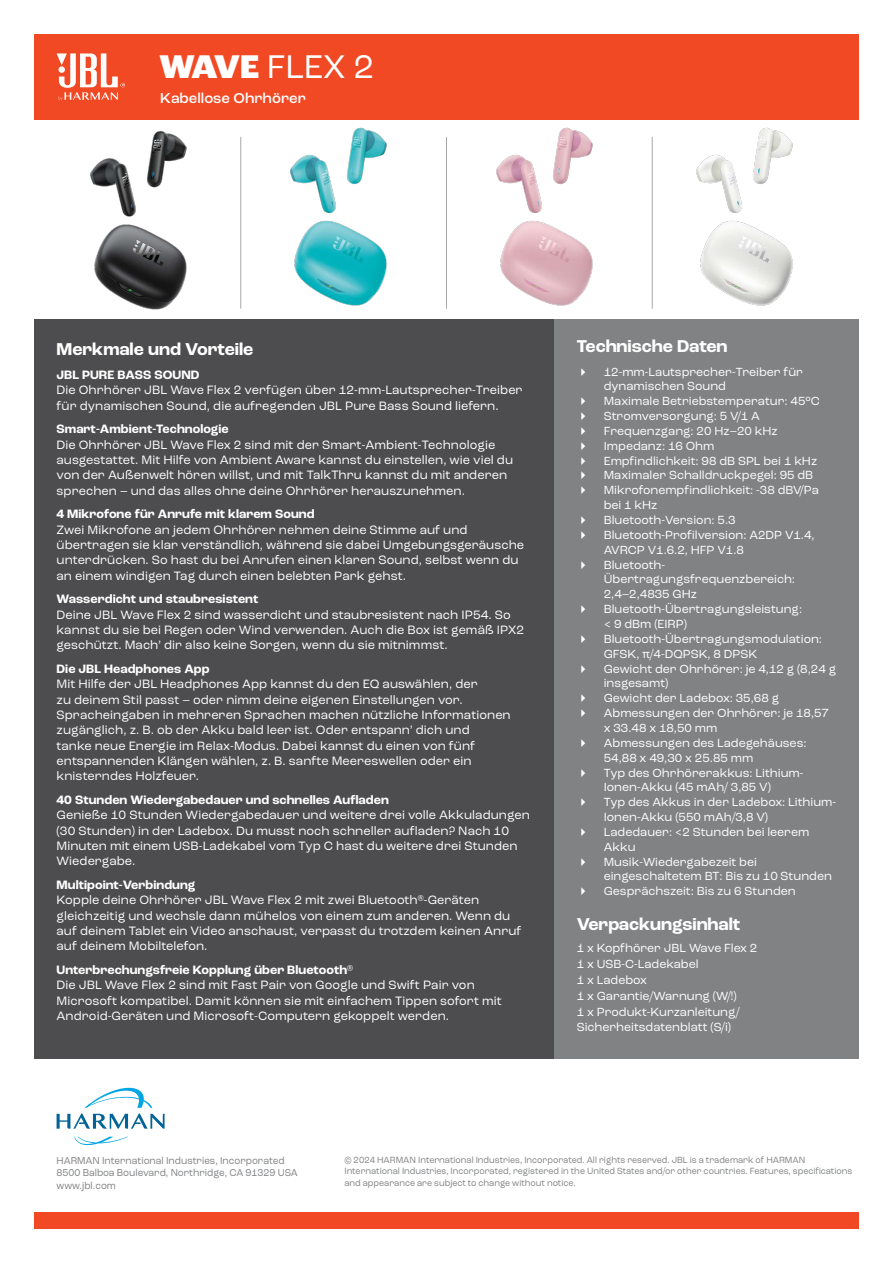
<style>
.page{position:relative;width:893px;height:1263px;background:#fff}
.page>*{position:absolute;margin:0;border:0;box-sizing:border-box;transform-origin:0 0}
.t1{font:34.5px "Roc Grotesk";color:#fff}
.t2{font:700 18px "Roc Grotesk";color:#fff}
.t3{font:500 15px "Roc Grotesk";color:#fff}
.t4{font:12.75px/15.3px "Roc Grotesk";letter-spacing:.005em;color:#fff}
.t5{font:700 12.75px "Roc Grotesk";letter-spacing:.005em;color:#fff}
.t6{font:12.3px/14.9px "Roc Grotesk";color:#fff}
.t7{font:10.5px/12.6px "Roc Grotesk";color:#808284;scale:.94 1}
.t8{font:9.45px/11.4px "Roc Grotesk";color:#808284;scale:.94 1}
.s1{font-weight:800}
.s2{font-weight:700}
</style>
<div class="page">
<img style="left:75px;top:119px;width:137px;height:191px">
<img style="left:275px;top:119px;width:137px;height:187px">
<img style="left:481px;top:119px;width:137px;height:187px">
<img style="left:681px;top:119px;width:137px;height:187px">
<div style="left:34px;top:1213px;width:825px;height:16px;background:#f04923"></div>
<div style="left:34px;top:319px;width:520px;height:740px;background:#4d4d4f"></div>
<div style="left:554px;top:319px;width:305px;height:740px;background:#808284"></div>
<svg style="left:74px;top:1137px;width:54px;height:8px"></svg>
<svg style="left:57px;top:1087px;width:108px;height:42px"></svg>
<div style="left:34px;top:34px;width:825px;height:85px;background:#f04923"></div>
<svg style="left:57px;top:53px;width:68px;height:48px"></svg>
<hr style="left:240px;top:137px;width:1px;height:172px;background:#a7a9ac">
<hr style="left:446px;top:137px;width:1px;height:172px;background:#a7a9ac">
<hr style="left:652px;top:137px;width:1px;height:172px;background:#a7a9ac">
<h1 class="t1" style="left:159px;top:50px;width:216px"><span class="s1">WAVE</span> FLEX 2</h1>
<p class="t3" style="left:160px;top:89px;width:147px">Kabellose Ohrhörer</p>
<h2 class="t2" style="left:57px;top:342px;width:198px">Merkmale und Vorteile</h2>
<p class="t5" style="left:57px;top:370px;width:145px">JBL PURE BASS SOUND</p>
<p class="t4" style="left:57px;top:383px;width:468px">Die Ohrhörer JBL Wave Flex 2 verfügen über 12-mm-Lautsprecher-Treiber für dynamischen Sound, die aufregenden JBL Pure Bass Sound liefern.</p>
<p class="t5" style="left:57px;top:424px;width:174px">Smart-Ambient-Technologie</p>
<p class="t4" style="left:57px;top:437px;width:458px">Die Ohrhörer JBL Wave Flex 2 sind mit der Smart-Ambient-Technologie ausgestattet. Mit Hilfe von Ambient Aware kannst du einstellen, wie viel du von der Außenwelt hören willst, und mit TalkThru kannst du mit anderen sprechen – und das alles ohne deine Ohrhörer herauszunehmen.</p>
<p class="t5" style="left:57px;top:509px;width:259px">4 Mikrofone für Anrufe mit klarem Sound</p>
<p class="t4" style="left:57px;top:522px;width:469px">Zwei Mikrofone an jedem Ohrhörer nehmen deine Stimme auf und übertragen sie klar verständlich, während sie dabei Umgebungsgeräusche unterdrücken. So hast du bei Anrufen einen klaren Sound, selbst wenn du an einem windigen Tag durch einen belebten Park gehst.</p>
<p class="t5" style="left:57px;top:594px;width:203px">Wasserdicht und staubresistent</p>
<p class="t4" style="left:57px;top:607px;width:469px">Deine JBL Wave Flex 2 sind wasserdicht und staubresistent nach IP54. So kannst du sie bei Regen oder Wind verwenden. Auch die Box ist gemäß IPX2 geschützt. Mach’ dir also keine Sorgen, wenn du sie mitnimmst.</p>
<p class="t5" style="left:57px;top:664px;width:155px">Die JBL Headphones App</p>
<p class="t4" style="left:57px;top:677px;width:456px">Mit Hilfe der JBL Headphones App kannst du den EQ auswählen, der<br>zu deinem Stil passt – oder nimm deine eigenen Einstellungen vor.<br>Spracheingaben in mehreren Sprachen machen nützliche Informationen zugänglich, z. B. ob der Akku bald leer ist. Oder entspann’ dich und<br>tanke neue Energie im Relax-Modus. Dabei kannst du einen von fünf entspannenden Klängen wählen, z. B. sanfte Meereswellen oder ein knisterndes Holzfeuer.</p>
<p class="t5" style="left:57px;top:795px;width:334px">40 Stunden Wiedergabedauer und schnelles Aufladen</p>
<p class="t4" style="left:57px;top:808px;width:475px">Genieße 10 Stunden Wiedergabedauer und weitere drei volle Akkuladungen (30 Stunden) in der Ladebox. Du musst noch schneller aufladen? Nach 10<br>Minuten mit einem USB-Ladekabel vom Typ C hast du weitere drei Stunden Wiedergabe.</p>
<p class="t4" style="left:57px;top:877px;width:466px"><span class="s2">Multipoint-Verbindung<br></span>Kopple deine Ohrhörer JBL Wave Flex 2 mit zwei Bluetooth<sup>®</sup>-Geräten gleichzeitig und wechsle dann mühelos von einem zum anderen. Wenn du auf deinem Tablet ein Video anschaust, verpasst du trotzdem keinen Anruf auf deinem Mobiltelefon.</p>
<p class="t4" style="left:57px;top:962px;width:447px"><span class="s2">Unterbrechungsfreie Kopplung über Bluetooth</span><sup>®<br></sup>Die JBL Wave Flex 2 sind mit Fast Pair von Google und Swift Pair von Microsoft kompatibel. Damit können sie mit einfachem Tippen sofort mit Android-Geräten und Microsoft-Computern gekoppelt werden.</p>
<h2 class="t2" style="left:577px;top:339px;width:152px">Technische Daten</h2>
<p class="t6" style="left:604px;top:364px;width:234px">12-mm-Lautsprecher-Treiber für dynamischen Sound<br>Maximale Betriebstemperatur: 45°C<br>Stromversorgung: 5 V/1 A<br>Frequenzgang: 20 Hz–20 kHz<br>Impedanz: 16 Ohm<br>Empfindlichkeit: 98 dB SPL bei 1 kHz<br>Maximaler Schalldruckpegel: 95 dB<br>Mikrofonempfindlichkeit: -38 dBV/Pa bei 1 kHz<br>Bluetooth-Version: 5.3<br>Bluetooth-Profilversion: A2DP V1.4,<br>AVRCP V1.6.2, HFP V1.8<br>Bluetooth-<br>Übertragungsfrequenzbereich:<br>2,4–2,4835 GHz<br>Bluetooth-Übertragungsleistung:<br>&lt; 9 dBm (EIRP)<br>Bluetooth-Übertragungsmodulation:<br>GFSK, π/4-DQPSK, 8 DPSK<br>Gewicht der Ohrhörer: je 4,12 g (8,24 g insgesamt)<br>Gewicht der Ladebox: 35,68 g<br>Abmessungen der Ohrhörer: je 18,57 x 33.48 x 18,50 mm<br>Abmessungen des Ladegehäuses:<br>54,88 x 49,30 x 25.85 mm<br>Typ des Ohrhörerakkus: Lithium-<br>Ionen-Akku (45 mAh/ 3,85 V)<br>Typ des Akkus in der Ladebox: Lithium-<br>Ionen-Akku (550 mAh/3,8 V)<br>Ladedauer: &lt;2 Stunden bei leerem<br>Akku<br>Musik-Wiedergabezeit bei eingeschaltetem BT: Bis zu 10 Stunden<br>Gesprächszeit: Bis zu 6 Stunden</p>
<h2 class="t2" style="left:577px;top:917px;width:165px">Verpackungsinhalt</h2>
<p class="t6" style="left:577px;top:940px;width:182px;line-height:16.2px">1 x Kopfhörer JBL Wave Flex 2<br>1 x USB-C-Ladekabel<br>1 x Ladebox<br>1 x Garantie/Warnung (W/!)<br>1 x Produkt-Kurzanleitung/</p>
<p class="t6" style="left:577px;top:1020px;width:156px">Sicherheitsdatenblatt (S/i)</p>
<p class="t7" style="left:57px;top:1154px;width:258px">HARMAN International Industries, Incorporated<br>8500 Balboa Boulevard, Northridge, CA 91329 USA www.jbl.com</p>
<p class="t8" style="left:344px;top:1154px;width:542px">© 2024 HARMAN International Industries, Incorporated. All rights reserved. JBL is a trademark of HARMAN<br>International Industries, Incorporated, registered in the United States and/or other countries. Features, specifications and appearance are subject to change without notice.</p>
</div>
